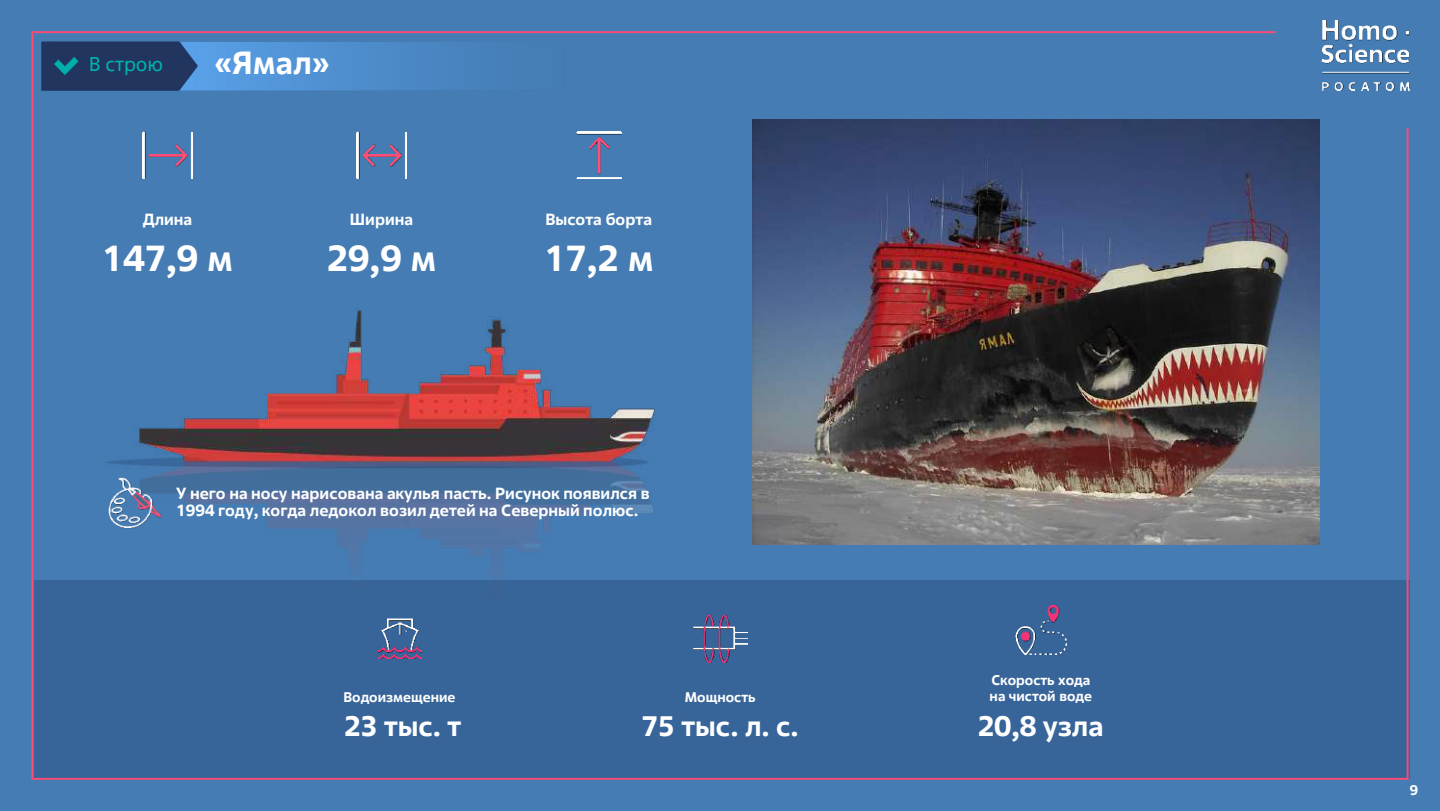
<style>
.page{position:relative;width:1440px;height:811px;background:#457cb3}
.page>*{position:absolute;margin:0;border:0;box-sizing:border-box;transform-origin:0 0}
.t1{font:700 36px "Rosatom";color:#fff}
.t2{font:700 32px "Rosatom";color:#fff}
.t3{font:700 28px "Rosatom";color:#fff}
.t4{font:20px "Rosatom";color:#00b3ad}
.t5{font:700 16px/17.2px "Rosatom";color:#fff}
.t6{font:700 14px/15.2px "Rosatom";color:#fff}
</style>
<div class="page">
<div style="left:34px;top:580px;width:1376px;height:199px;background:#37659a"></div>
<img style="left:1322px;top:21px;width:88px;height:69px">
<img style="left:107px;top:310px;width:618px;height:349px">
<img style="left:41px;top:42px;width:432px;height:49px">
<img style="left:107px;top:475px;width:54px;height:57px">
<img style="left:753px;top:119px;width:567px;height:425px">
<img style="left:576px;top:131px;width:45px;height:48px">
<img style="left:142px;top:131px;width:51px;height:48px">
<img style="left:356px;top:131px;width:51px;height:48px">
<img style="left:377px;top:618px;width:44px;height:40px">
<img style="left:693px;top:615px;width:54px;height:47px">
<img style="left:1015px;top:604px;width:51px;height:50px">
<p class="t4" style="left:89px;top:52px;width:76px">В строю</p>
<h2 class="t2" style="left:214px;top:42px;width:118px">«Ямал»</h2>
<p class="t5" style="left:143px;top:211px;width:51px">Длина</p>
<p class="t5" style="left:350px;top:211px;width:65px">Ширина</p>
<p class="t5" style="left:546px;top:211px;width:108px">Высота борта</p>
<h1 class="t1" style="left:102px;top:245px;width:133px">147,9 м</h1>
<h1 class="t1" style="left:327px;top:245px;width:111px">29,9 м</h1>
<h1 class="t1" style="left:544px;top:245px;width:111px">17,2 м</h1>
<p class="t5" style="left:176px;top:484px;width:475px">У него на носу нарисована акулья пасть. Рисунок появился в<br>1994 году, когда ледокол возил детей на Северный полюс.</p>
<p class="t6" style="left:343px;top:689px;width:114px">Водоизмещение</p>
<p class="t6" style="left:685px;top:689px;width:72px">Мощность</p>
<h3 class="t3" style="left:344px;top:716px;width:119px">23 тыс. т</h3>
<h3 class="t3" style="left:642px;top:716px;width:159px">75 тыс. л. с.</h3>
<p class="t6" style="left:990px;top:672px;width:104px">Скорость хода на чистой воде</p>
<h3 class="t3" style="left:978px;top:716px;width:127px">20,8 узла</h3>
<p class="t6" style="left:1410px;top:784px;width:10px">9</p>
</div>
